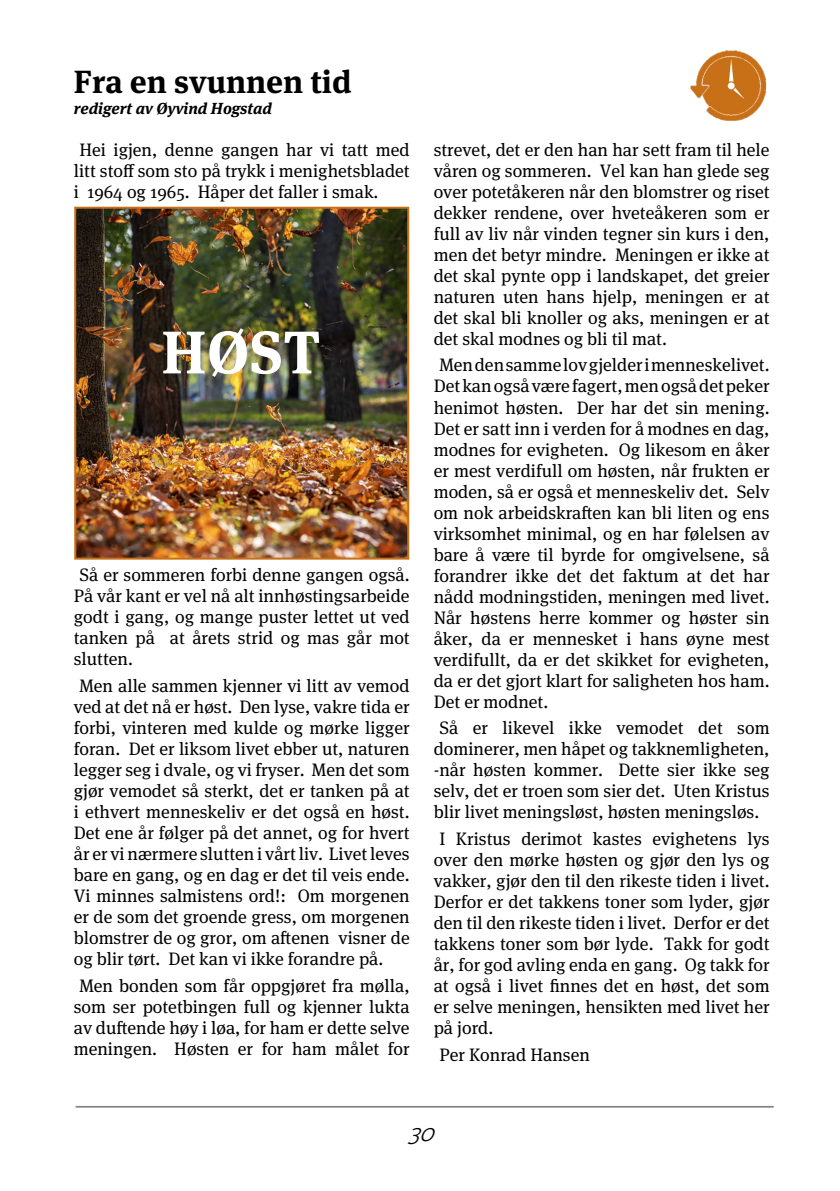
<style>
.page{position:relative;width:840px;height:1191px;background:#fff}
.page>*{position:absolute;margin:0;border:0;box-sizing:border-box;transform-origin:0 0}
.t1{font:700 60px "Meta Serif Pro";color:#fff}
.t2{font:700 32px "Meta Serif Pro";color:#000}
.t3{font:italic 300 24px "Maurea";color:#000}
.t4{font:18px/21px "Meta Serif Pro";color:#000;text-align:justify}
.t5{font:italic 700 16px "Meta Serif Pro";color:#000}
</style>
<div class="page">
<img style="left:690px;top:50px;width:77px;height:71px">
<hr style="left:76px;top:1106px;width:697px;height:1px;background:#000">
<img style="left:77px;top:210px;width:329px;height:346px">
<div style="left:74px;top:207px;width:335px;height:352px;border:2px solid #c87018"></div>
<h2 class="t2" style="left:74px;top:56px;width:279px">Fra en svunnen tid</h2>
<p class="t5" style="left:74px;top:96px;width:200px">redigert av Øyvind Hogstad</p>
<p class="t4" style="left:74px;top:138px;width:337px;text-indent:6px">Hei igjen, denne gangen har vi tatt med litt stoff som sto på trykk i menighetsbladet i 1964 og 1965. Håper det faller i smak.</p>
<h1 class="t1" style="left:161px;top:304px;width:160px">HØST</h1>
<p class="t4" style="left:74px;top:563px;width:337px;text-indent:6px">Så er sommeren forbi denne gangen også.<br>På vår kant er vel nå alt innhøstingsarbeide godt i gang, og mange puster lettet ut ved tanken på at årets strid og mas går mot slutten.</p>
<p class="t4" style="left:74px;top:674px;width:337px;text-indent:6px">Men alle sammen kjenner vi litt av vemod ved at det nå er høst. Den lyse, vakre tida er forbi, vinteren med kulde og mørke ligger foran. Det er liksom livet ebber ut, naturen legger seg i dvale, og vi fryser. Men det som gjør vemodet så sterkt, det er tanken på at i ethvert menneskeliv er det også en høst.<br>Det ene år følger på det annet, og for hvert år er vi nærmere slutten i vårt liv. Livet leves bare en gang, og en dag er det til veis ende.<br>Vi minnes salmistens ord!: Om morgenen er de som det groende gress, om morgenen blomstrer de og gror, om aftenen visner de og blir tørt. Det kan vi ikke forandre på.</p>
<p class="t4" style="left:74px;top:974px;width:337px;text-align:center">Men bonden som får oppgjøret fra mølla, som ser potetbingen full og kjenner lukta av duftende høy i løa, for ham er dette selve meningen. Høsten er for ham målet for</p>
<p class="t4" style="left:433px;top:138px;width:337px">strevet, det er den han har sett fram til hele våren og sommeren. Vel kan han glede seg over potetåkeren når den blomstrer og riset dekker rendene, over hveteåkeren som er full av liv når vinden tegner sin kurs i den, men det betyr mindre. Meningen er ikke at det skal pynte opp i landskapet, det greier naturen uten hans hjelp, meningen er at det skal bli knoller og aks, meningen er at det skal modnes og bli til mat.</p>
<p class="t4" style="left:433px;top:354px;width:337px;text-indent:6px">Men den samme lov gjelder i menneskelivet.<br>Det kan også være fagert, men også det peker henimot høsten. Der har det sin mening.<br>Det er satt inn i verden for å modnes en dag, modnes for evigheten. Og likesom en åker er mest verdifull om høsten, når frukten er moden, så er også et menneskeliv det. Selv om nok arbeidskraften kan bli liten og ens virksomhet minimal, og en har følelsen av bare å være til byrde for omgivelsene, så forandrer ikke det det faktum at det har nådd modningstiden, meningen med livet.<br>Når høstens herre kommer og høster sin åker, da er mennesket i hans øyne mest verdifullt, da er det skikket for evigheten, da er det gjort klart for saligheten hos ham.<br>Det er modnet.</p>
<p class="t4" style="left:433px;top:716px;width:337px;text-align:center">Så er likevel ikke vemodet det som dominerer, men håpet og takknemligheten, -når høsten kommer. Dette sier ikke seg selv, det er troen som sier det. Uten Kristus blir livet meningsløst, høsten meningsløs.</p>
<p class="t4" style="left:433px;top:827px;width:337px;text-indent:6px">I Kristus derimot kastes evighetens lys over den mørke høsten og gjør den lys og vakker, gjør den til den rikeste tiden i livet.<br>Derfor er det takkens toner som lyder, gjør den til den rikeste tiden i livet. Derfor er det takkens toner som bør lyde. Takk for godt år, for god avling enda en gang. Og takk for at også i livet finnes det en høst, det som er selve meningen, hensikten med livet her på jord.</p>
<p class="t4" style="left:439px;top:1043px;width:152px">Per Konrad Hansen</p>
<h3 class="t3" style="left:407px;top:1119px;width:37px">30</h3>
</div>
